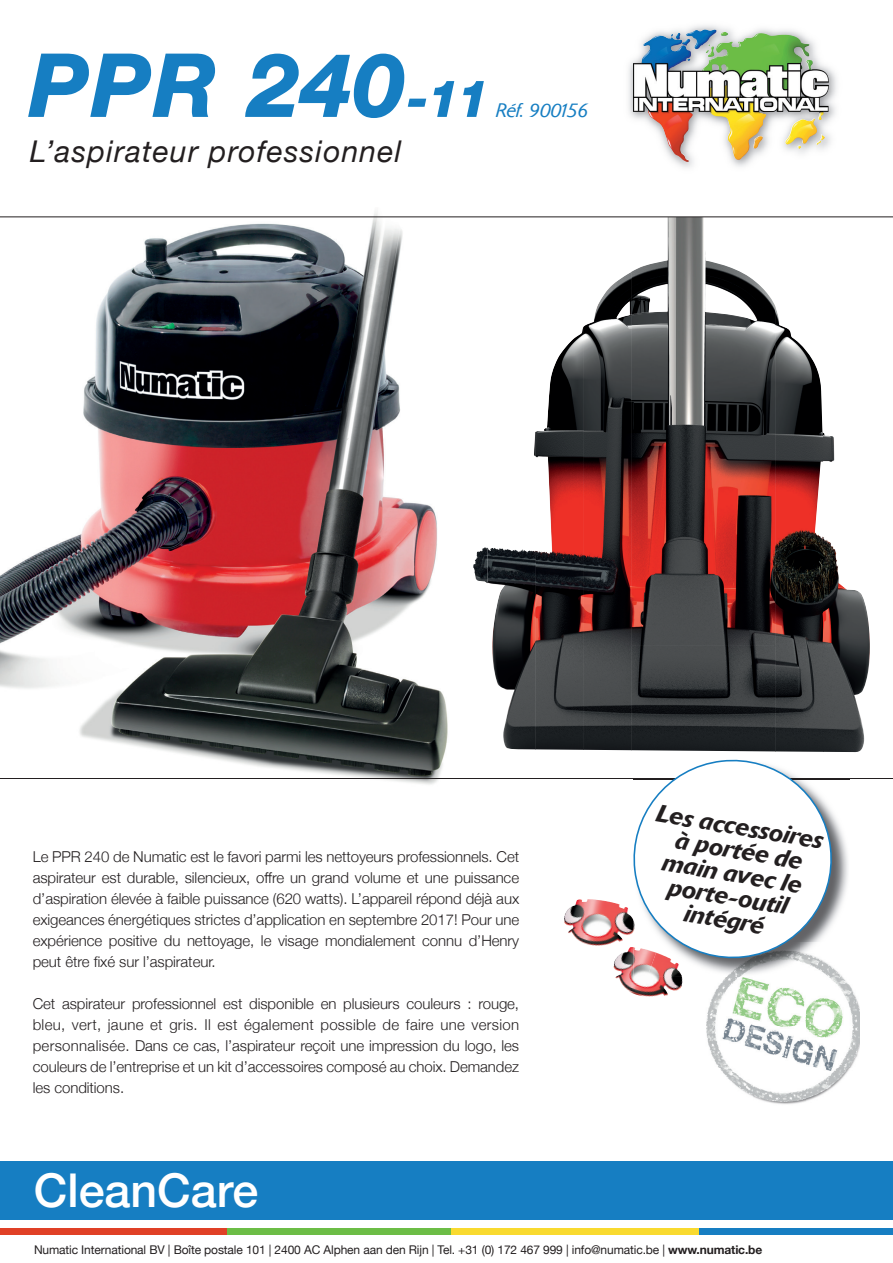
<style>
.page{position:relative;width:893px;height:1263px;background:#fff}
.page>*{position:absolute;margin:0;border:0;box-sizing:border-box;transform-origin:0 0}
.t1{font:italic 700 85.5px "Helvetica Neue";letter-spacing:.06em;color:#167ec2}
.t2{font:500 46.65px "Helvetica Neue";color:#fff}
.t3{font:italic 30px "Helvetica Neue";letter-spacing:.04em;color:#231f20}
.t4{font:italic 500 24.3px/23.5px "Delta";color:#231f20;text-align:center}
.t5{font:italic 300 19.5px "Delta Jaeger";letter-spacing:-.02em;color:#167ec2}
.t6{font:300 15px/21px "Helvetica Neue";letter-spacing:-.005em;color:#231f20;text-align:justify}
.t7{font:12px "Helvetica Neue";letter-spacing:-.01em;color:#231f20}
.s1{font-size:48px}
.s2{font-weight:700}
</style>
<div class="page">
<img style="left:0;top:212px;width:488px;height:573px">
<img style="left:631px;top:218px;width:144px;height:533px">
<img style="left:584px;top:272px;width:48px;height:478px">
<img style="left:775px;top:306px;width:48px;height:446px">
<img style="left:535px;top:326px;width:49px;height:424px">
<img style="left:534px;top:432px;width:2px;height:25px">
<img style="left:823px;top:433px;width:47px;height:319px">
<img style="left:488px;top:548px;width:48px;height:201px">
<img style="left:473px;top:547px;width:15px;height:36px">
<svg style="left:28px;top:53px;width:188px;height:64px"></svg>
<svg style="left:245px;top:53px;width:210px;height:65px"></svg>
<svg style="left:463px;top:81px;width:21px;height:36px"></svg>
<img style="left:628px;top:25px;width:209px;height:143px">
<img style="left:686px;top:30px;width:18px;height:19px">
<div style="left:698px;top:1228px;width:195px;height:7px;background:#167ec2"></div>
<div style="left:0;top:1228px;width:227px;height:7px;background:#e04026"></div>
<div style="left:227px;top:1228px;width:224px;height:7px;background:#6cbd46"></div>
<div style="left:451px;top:1228px;width:247px;height:7px;background:#f9da2f"></div>
<div style="left:0;top:1161px;width:893px;height:59px;background:#167ec2"></div>
<img style="left:720px;top:976px;width:47px;height:8px">
<img style="left:829px;top:976px;width:19px;height:8px">
<img style="left:706px;top:984px;width:154px;height:120px">
<hr style="left:0;top:217px;width:893px;height:1px;background:#231f20">
<hr style="left:0;top:779px;width:893px;height:1px;background:#231f20">
<img style="left:564px;top:899px;width:23px;height:38px">
<img style="left:696px;top:778px;width:154px;height:188px">
<img style="left:701px;top:942px;width:149px;height:34px">
<img style="left:837px;top:779px;width:13px;height:1px">
<img style="left:634px;top:963px;width:13px;height:13px">
<img style="left:647px;top:963px;width:35px;height:13px">
<svg style="left:629px;top:759px;width:208px;height:204px"></svg>
<h1 class="t1" style="left:30px;top:36px;width:458px">PPR 240<span class="s1">-11</span></h1>
<h3 class="t3" style="left:30px;top:140px;width:373px">L’aspirateur professionnel</h3>
<h3 class="t5" style="left:496px;top:99px;width:94px">Réf. 900156</h3>
<p class="t6" style="left:33px;top:847px;width:488px">Le PPR 240 de Numatic est le favori parmi les nettoyeurs professionnels. Cet aspirateur est durable, silencieux, offre un grand volume et une puissance d’aspiration élevée à faible puissance (620 watts). L’appareil répond déjà aux exigeances énergétiques strictes d’application en septembre 2017! Pour une expérience positive du nettoyage, le visage mondialement connu d’Henry peut être fixé sur l’aspirateur.</p>
<p class="t6" style="left:33px;top:992px;width:488px">Cet aspirateur professionnel est disponible en plusieurs couleurs : rouge, bleu, vert, jaune et gris. Il est également possible de faire une version personnalisée. Dans ce cas, l’aspirateur reçoit une impression du logo, les couleurs de l’entreprise et un kit d’accessoires composé au choix. Demandez les conditions.</p>
<h2 class="t2" style="left:34px;top:1163px;width:226px">CleanCare</h2>
<h3 class="t4" style="left:658px;top:802px;width:171px;rotate:10deg">Les accessoires à portée de main avec le porte-outil intégré</h3>
<p class="t7" style="left:34px;top:1244px;width:730px">Numatic International BV | Boîte postale 101 | 2400 AC Alphen aan den Rijn | Tel. +31 (0) 172 467 999 | info@numatic.be | <span class="s2">www.numatic.be</span></p>
</div>
